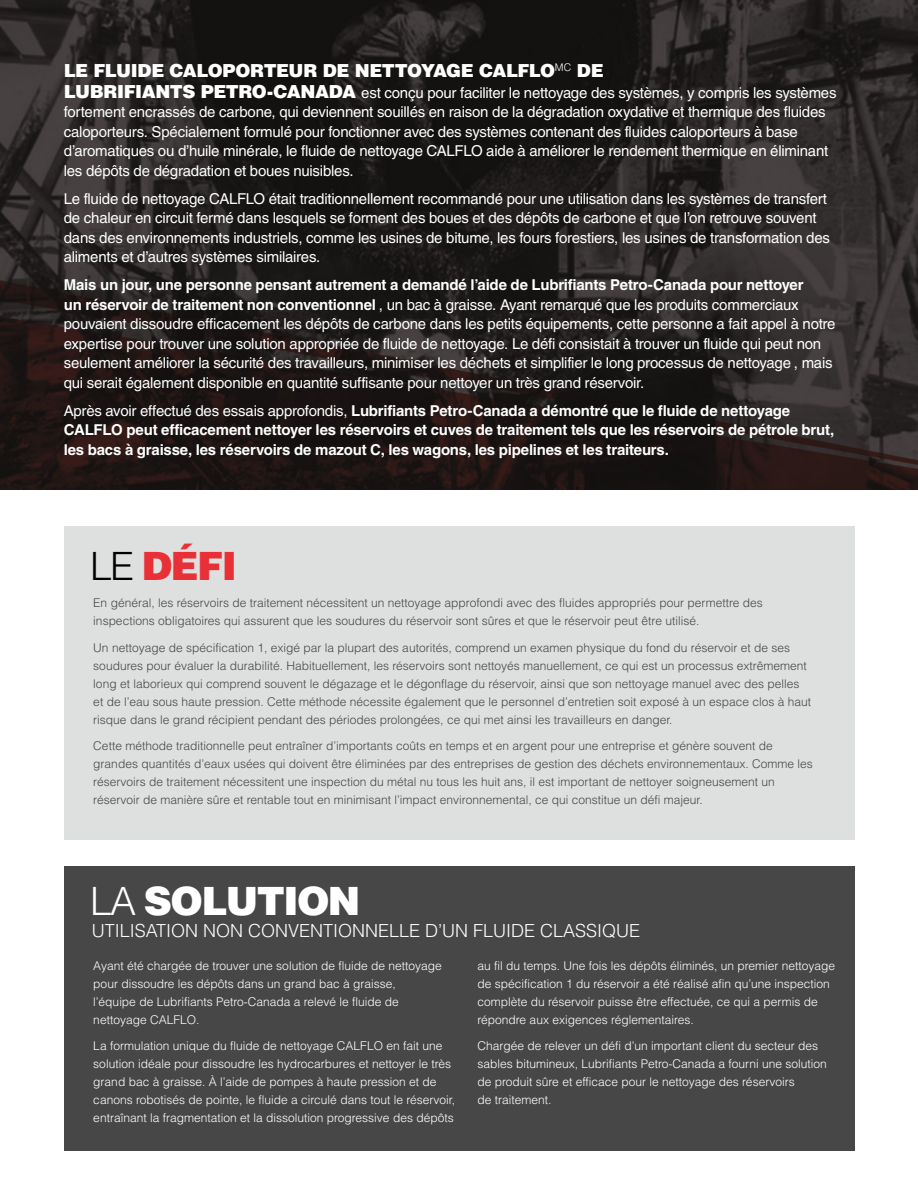
<style>
.page{position:relative;width:918px;height:1188px;background:#fff}
.page>*{position:absolute;margin:0;border:0;box-sizing:border-box;transform-origin:0 0}
.t1{font:900 39px "Helvetica LT Std";letter-spacing:-.04em;color:#fff}
.t2{font:900 39px "Helvetica LT Std";color:#e93037}
.t3{font:300 18px "Helvetica LT Std";color:#fff}
.t4{font:900 18px "Helvetica LT Std";letter-spacing:-.025em;color:#fff}
.t5{font:15px/19.5px "Helvetica LT Std";letter-spacing:-.015em;color:#fff}
.t6{font:700 15px/19.5px "Helvetica LT Std";letter-spacing:-.015em;color:#fff}
.t7{font:300 12px/18px "Helvetica LT Std";color:#474747}
.t8{font:300 12px/18px "Helvetica LT Std";color:#fff}
.s1{font-weight:900;font-size:18px}
.s2{font-weight:700}
.s3{font-weight:400}
.s4{font-weight:300;color:#000}
.s5{font-weight:300}
</style>
<div class="page">
<div style="left:64px;top:867px;width:790px;height:284px;background:#474747"></div>
<div style="left:64px;top:526px;width:790px;height:314px;background:#dedfdf"></div>
<img style="left:0;top:0;width:918px;height:490px">
<p class="t4" style="left:64px;top:58px;width:541px">LE FLUIDE CALOPORTEUR DE NETTOYAGE CALFLO<sup>MC</sup> DE</p>
<p class="t5" style="left:64px;top:83px;width:774px"><span class="s1">LUBRIFIANTS PETRO-CANADA</span> est conçu pour faciliter le nettoyage des systèmes, y compris les systèmes fortement encrassés de carbone, qui deviennent souillés en raison de la dégradation oxydative et thermique des fluides caloporteurs. Spécialement formulé pour fonctionner avec des systèmes contenant des fluides caloporteurs à base d’aromatiques ou d’huile minérale, le fluide de nettoyage CALFLO aide à améliorer le rendement thermique en éliminant les dépôts de dégradation et boues nuisibles.</p>
<p class="t5" style="left:64px;top:189px;width:768px">Le fluide de nettoyage CALFLO était traditionnellement recommandé pour une utilisation dans les systèmes de transfert de chaleur en circuit fermé dans lesquels se forment des boues et des dépôts de carbone et que l’on retrouve souvent dans des environnements industriels, comme les usines de bitume, les fours forestiers, les usines de transformation des aliments et d’autres systèmes similaires.</p>
<p class="t5" style="left:64px;top:275px;width:773px"><span class="s2">Mais un jour, une personne pensant autrement a demandé l’aide de Lubrifiants Petro-Canada pour nettoyer<br>un réservoir de traitement non conventionnel</span> , un bac à graisse. Ayant remarqué que les produits commerciaux pouvaient dissoudre efficacement les dépôts de carbone dans les petits équipements, cette personne a fait appel à notre expertise pour trouver une solution appropriée de fluide de nettoyage. Le défi consistait à trouver un fluide qui peut non seulement améliorer la sécurité des travailleurs, minimiser les déchets et simplifier le long processus de nettoyage , mais qui serait également disponible en quantité suffisante pour nettoyer un très grand réservoir.</p>
<p class="t6" style="left:64px;top:400px;width:772px"><span class="s3">Après avoir effectué des essais approfondis,</span> Lubrifiants Petro-Canada a démontré que le fluide de nettoyage<br>CALFLO peut efficacement nettoyer les réservoirs et cuves de traitement tels que les réservoirs de pétrole brut, les bacs à graisse, les réservoirs de mazout C, les wagons, les pipelines et les traiteurs.</p>
<h1 class="t2" style="left:90px;top:540px;width:148px"><span class="s4">LE</span> DÉFI</h1>
<p class="t7" style="left:93px;top:594px;width:671px">En général, les réservoirs de traitement nécessitent un nettoyage approfondi avec des fluides appropriés pour permettre des inspections obligatoires qui assurent que les soudures du réservoir sont sûres et que le réservoir peut être utilisé.</p>
<p class="t7" style="left:93px;top:638px;width:719px">Un nettoyage de spécification 1, exigé par la plupart des autorités, comprend un examen physique du fond du réservoir et de ses soudures pour évaluer la durabilité. Habituellement, les réservoirs sont nettoyés manuellement, ce qui est un processus extrêmement long et laborieux qui comprend souvent le dégazage et le dégonflage du réservoir, ainsi que son nettoyage manuel avec des pelles et de l’eau sous haute pression. Cette méthode nécessite également que le personnel d’entretien soit exposé à un espace clos à haut risque dans le grand récipient pendant des périodes prolongées, ce qui met ainsi les travailleurs en danger.</p>
<p class="t7" style="left:93px;top:737px;width:721px">Cette méthode traditionnelle peut entraîner d’importants coûts en temps et en argent pour une entreprise et génère souvent de grandes quantités d’eaux usées qui doivent être éliminées par des entreprises de gestion des déchets environnementaux. Comme les réservoirs de traitement nécessitent une inspection du métal nu tous les huit ans, il est important de nettoyer soigneusement un réservoir de manière sûre et rentable tout en minimisant l’impact environnemental, ce qui constitue un défi majeur.</p>
<h1 class="t1" style="left:90px;top:876px;width:272px"><span class="s5">LA</span> SOLUTION</h1>
<p class="t3" style="left:92px;top:920px;width:550px">UTILISATION NON CONVENTIONNELLE D’UN FLUIDE CLASSIQUE</p>
<p class="t8" style="left:93px;top:957px;width:350px">Ayant été chargée de trouver une solution de fluide de nettoyage pour dissoudre les dépôts dans un grand bac à graisse,<br>l’équipe de Lubrifiants Petro-Canada a relevé le fluide de nettoyage CALFLO.</p>
<p class="t8" style="left:93px;top:1037px;width:363px">La formulation unique du fluide de nettoyage CALFLO en fait une solution idéale pour dissoudre les hydrocarbures et nettoyer le très grand bac à graisse. À l’aide de pompes à haute pression et de canons robotisés de pointe, le fluide a circulé dans tout le réservoir, entraînant la fragmentation et la dissolution progressive des dépôts</p>
<p class="t8" style="left:477px;top:957px;width:359px">au fil du temps. Une fois les dépôts éliminés, un premier nettoyage de spécification 1 du réservoir a été réalisé afin qu’une inspection complète du réservoir puisse être effectuée, ce qui a permis de répondre aux exigences réglementaires.</p>
<p class="t8" style="left:477px;top:1037px;width:351px">Chargée de relever un défi d’un important client du secteur des sables bitumineux, Lubrifiants Petro-Canada a fourni une solution de produit sûre et efficace pour le nettoyage des réservoirs<br>de traitement.</p>
</div>
